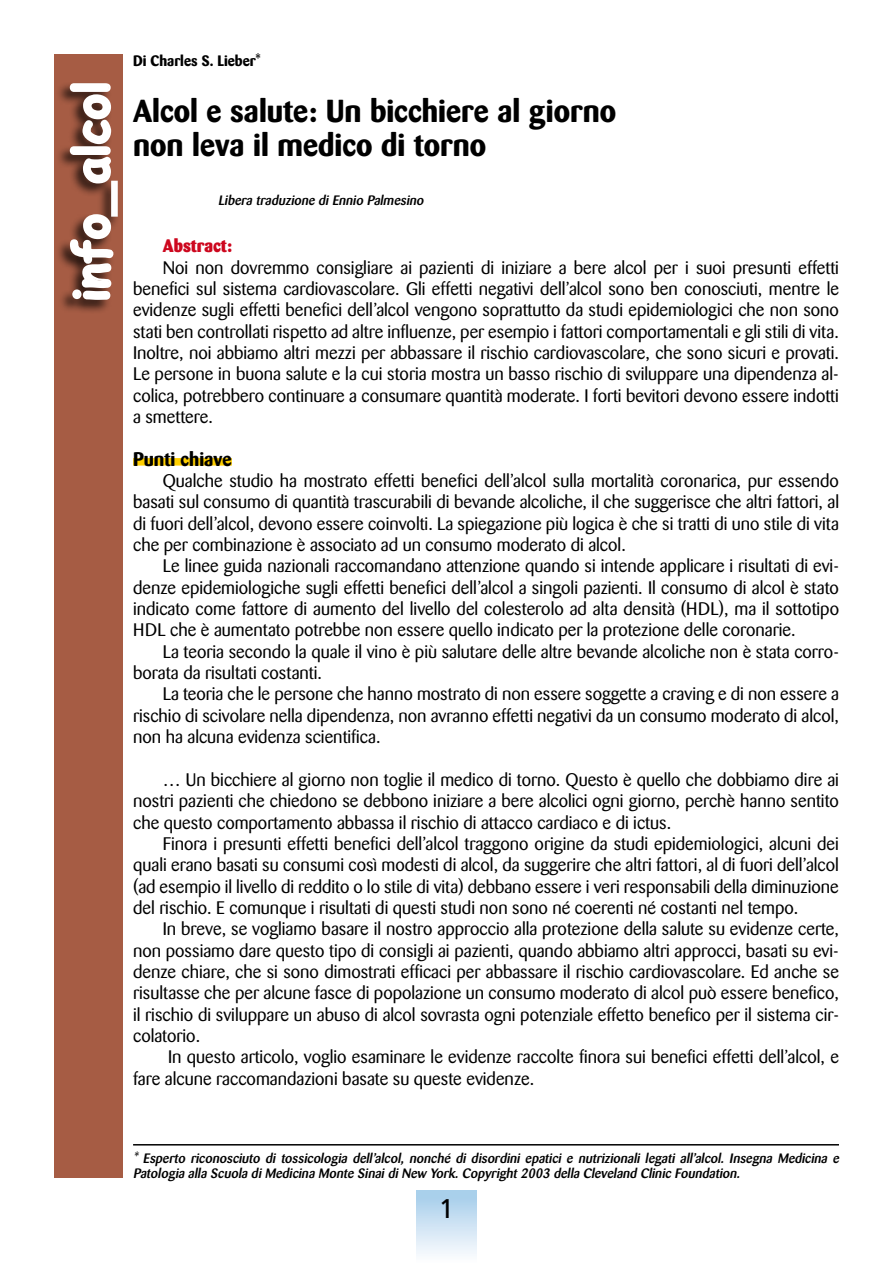
<style>
.page{position:relative;width:893px;height:1263px;background:#fff}
.page>*{position:absolute;margin:0;border:0;box-sizing:border-box;transform-origin:0 0}
.t1{font:700 48px "Comic Sans MS";color:#fff}
.t2{font:700 31.5px/34.5px "Barmeno";color:#000}
.t3{font:27px "Frutiger";color:#000}
.t4{font:700 19.5px "Barmeno";color:#000}
.t5{font:18px/21.3px "Barmeno";color:#000;text-align:justify}
.t6{font:800 18px "Barmeno";color:#cd071e}
.t7{font:700 15px "Barmeno";color:#000}
.t8{font:italic 500 13.5px/15px "Barmeno";color:#000}
</style>
<div class="page">
<div style="left:54px;top:54px;width:68px;height:1124px;background:#a65c44"></div>
<div style="left:55px;top:81px;width:64px;height:233px;background:#000;opacity:.75"></div>
<svg style="left:69px;top:213px;width:46px;height:101px"></svg>
<div style="left:111px;top:181px;width:7px;height:36px;border:2px solid #fff"></div>
<svg style="left:68px;top:82px;width:44px;height:103px"></svg>
<div style="left:417px;top:1191px;width:59px;height:72px;background:linear-gradient(to bottom,#a3ccea,#fefdff)"></div>
<div style="left:133px;top:458px;width:99px;height:8px;background:#ffcf00"></div>
<hr style="left:133px;top:1144px;width:706px;height:1px;background:#000">
<h1 class="t1" style="left:56px;top:302px;width:223px;rotate:-90deg">info_alcol</h1>
<p class="t7" style="left:133px;top:52px;width:129px">Di Charles S. Lieber*</p>
<h2 class="t2" style="left:133px;top:93px;width:485px">Alcol e salute: Un bicchiere al giorno non leva il medico di torno</h2>
<p class="t8" style="left:218px;top:193px;width:210px">Libera traduzione di Ennio Palmesino</p>
<p class="t6" style="left:163px;top:235px;width:71px">Abstract:</p>
<p class="t5" style="left:133px;top:257px;width:707px;text-indent:30px">Noi non dovremmo consigliare ai pazienti di iniziare a bere alcol per i suoi presunti effetti benefici sul sistema cardiovascolare. Gli effetti negativi dell’alcol sono ben conosciuti, mentre le evidenze sugli effetti benefici dell’alcol vengono soprattutto da studi epidemiologici che non sono stati ben controllati rispetto ad altre influenze, per esempio i fattori comportamentali e gli stili di vita.<br>Inoltre, noi abbiamo altri mezzi per abbassare il rischio cardiovascolare, che sono sicuri e provati.<br>Le persone in buona salute e la cui storia mostra un basso rischio di sviluppare una dipendenza al&shy;colica, potrebbero continuare a consumare quantità moderate. I forti bevitori devono essere indotti a smettere.</p>
<p class="t4" style="left:133px;top:447px;width:100px">Punti chiave</p>
<p class="t5" style="left:133px;top:470px;width:707px;text-indent:30px">Qualche studio ha mostrato effetti benefici dell’alcol sulla mortalità coronarica, pur essendo basati sul consumo di quantità trascurabili di bevande alcoliche, il che suggerisce che altri fattori, al di fuori dell’alcol, devono essere coinvolti. La spiegazione più logica è che si tratti di uno stile di vita che per combinazione è associato ad un consumo moderato di alcol.</p>
<p class="t5" style="left:133px;top:556px;width:707px;text-indent:30px">Le linee guida nazionali raccomandano attenzione quando si intende applicare i risultati di evi&shy;denze epidemiologiche sugli effetti benefici dell’alcol a singoli pazienti. Il consumo di alcol è stato indicato come fattore di aumento del livello del colesterolo ad alta densità (HDL), ma il sottotipo HDL che è aumentato potrebbe non essere quello indicato per la protezione delle coronarie.</p>
<p class="t5" style="left:133px;top:641px;width:707px;text-indent:30px">La teoria secondo la quale il vino è più salutare delle altre bevande alcoliche non è stata corro&shy;borata da risultati costanti.</p>
<p class="t5" style="left:133px;top:684px;width:707px;text-indent:30px">La teoria che le persone che hanno mostrato di non essere soggette a craving e di non essere a rischio di scivolare nella dipendenza, non avranno effetti negativi da un consumo moderato di alcol, non ha alcuna evidenza scientifica.</p>
<p class="t5" style="left:133px;top:769px;width:707px;text-indent:30px">… Un bicchiere al giorno non toglie il medico di torno. Questo è quello che dobbiamo dire ai nostri pazienti che chiedono se debbono iniziare a bere alcolici ogni giorno, perchè hanno sentito che questo comportamento abbassa il rischio di attacco cardiaco e di ictus.</p>
<p class="t5" style="left:133px;top:833px;width:707px;text-indent:30px">Finora i presunti effetti benefici dell’alcol traggono origine da studi epidemiologici, alcuni dei quali erano basati su consumi così modesti di alcol, da suggerire che altri fattori, al di fuori dell’alcol (ad esempio il livello di reddito o lo stile di vita) debbano essere i veri responsabili della diminuzione del rischio. E comunque i risultati di questi studi non sono né coerenti né costanti nel tempo.</p>
<p class="t5" style="left:133px;top:918px;width:707px;text-indent:30px">In breve, se vogliamo basare il nostro approccio alla protezione della salute su evidenze certe, non possiamo dare questo tipo di consigli ai pazienti, quando abbiamo altri approcci, basati su evi&shy;denze chiare, che si sono dimostrati efficaci per abbassare il rischio cardiovascolare. Ed anche se risultasse che per alcune fasce di popolazione un consumo moderato di alcol può essere benefico, il rischio di sviluppare un abuso di alcol sovrasta ogni potenziale effetto benefico per il sistema cir&shy;colatorio.</p>
<p class="t5" style="left:133px;top:1047px;width:707px;text-indent:35px">In questo articolo, voglio esaminare le evidenze raccolte finora sui benefici effetti dell’alcol, e fare alcune raccomandazioni basate su queste evidenze.</p>
<p class="t8" style="left:133px;top:1150px;width:710px">* Esperto riconosciuto di tossicologia dell’alcol, nonché di disordini epatici e nutrizionali legati all’alcol. Insegna Medicina e<br>Patologia alla Scuola di Medicina Monte Sinai di New York. Copyright 2003 della Cleveland Clinic Foundation.</p>
<h3 class="t3" style="left:439px;top:1193px;width:17px">1</h3>
</div>
